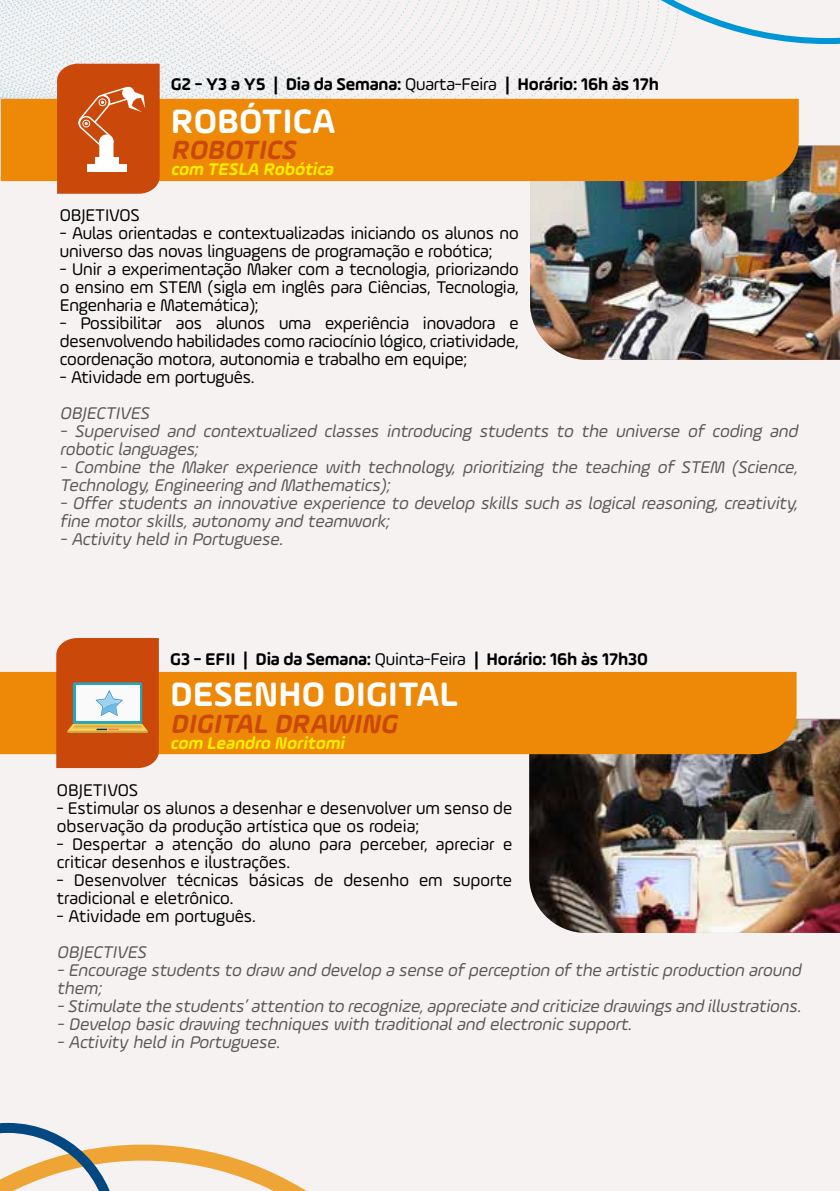
<style>
.page{position:relative;width:840px;height:1191px;background:#fff}
.page>*{position:absolute;margin:0;border:0;box-sizing:border-box;transform-origin:0 0}
.t1{font:700 36px "Ample Soft";color:#fff}
.t2{font:italic 700 28px "Ample Soft";color:#ca4809}
.t3{font:18px/18px "Ample Soft";letter-spacing:-.01em;color:#000}
.t4{font:italic 18px/18px "Ample Soft";color:#575756}
.t5{font:700 18px "Ample Soft";letter-spacing:-.01em;color:#000}
.t6{font:italic 700 18px "Ample Soft";color:#ffed00}
.s1{font-weight:400}
</style>
<div class="page">
<div style="left:0;top:0;width:839px;height:1191px;background:#f5f2f1"></div>
<img style="left:530px;top:194px;width:309px;height:166px">
<svg style="left:0;top:0;width:839px;height:194px"></svg>
<img style="left:529px;top:719px;width:310px;height:214px">
<div style="left:0;top:672px;width:796px;height:82px;background:#ed8906"></div>
<svg style="left:56px;top:638px;width:103px;height:130px"></svg>
<img style="left:98px;top:692px;width:22px;height:16px">
<p class="t5" style="left:171px;top:73px;width:489px">G2 - Y3 a Y5 | Dia da Semana: <span class="s1">Quarta-Feira</span> | Horário: 16h às 17h</p>
<h1 class="t1" style="left:171px;top:99px;width:166px">ROBÓTICA</h1>
<h2 class="t2" style="left:171px;top:133px;width:132px">ROBOTICS</h2>
<p class="t6" style="left:171px;top:158px;width:167px">com TESLA Robótica</p>
<p class="t3" style="left:60px;top:206px;width:81px">OBJETIVOS</p>
<p class="t3" style="left:60px;top:224px;width:460px">- Aulas orientadas e contextualizadas iniciando os alunos no universo das novas linguagens de programação e robótica;</p>
<p class="t3" style="left:60px;top:260px;width:460px;text-align:justify">- Unir a experimentação Maker com a tecnologia, priorizando o ensino em STEM (sigla em inglês para Ciências, Tecnologia, Engenharia e Matemática);</p>
<p class="t3" style="left:60px;top:314px;width:460px;text-align:justify">- Possibilitar aos alunos uma experiência inovadora e desenvolvendo habilidades como raciocínio lógico, criatividade, coordenação motora, autonomia e trabalho em equipe;</p>
<p class="t3" style="left:60px;top:368px;width:196px">- Atividade em português.</p>
<p class="t4" style="left:60px;top:404px;width:94px">OBJ ECTIVES</p>
<p class="t4" style="left:60px;top:422px;width:742px">- Supervised and contextualized classes introducing students to the universe of coding and robotic languages;</p>
<p class="t4" style="left:60px;top:458px;width:742px">- Combine the Maker experience with technology, prioritizing the teaching of STEM (Science,<br>Technology, Engineering and Mathematics);</p>
<p class="t4" style="left:60px;top:494px;width:742px">- Offer students an innovative experience to develop skills such as logical reasoning, creativity, fine motor skills, autonomy and teamwork;</p>
<p class="t4" style="left:60px;top:530px;width:228px">- Activity held in Portuguese.</p>
<p class="t5" style="left:170px;top:648px;width:479px">G3 - EFII | Dia da Semana: <span class="s1">Quinta-Feira</span> | Horário: 16h às 17h30</p>
<h1 class="t1" style="left:170px;top:672px;width:289px">DESENHO DIGITAL</h1>
<h2 class="t2" style="left:170px;top:706px;width:234px">DIGITAL DRAWING</h2>
<p class="t6" style="left:170px;top:731px;width:179px">com Leandro Noritomi</p>
<p class="t3" style="left:57px;top:781px;width:83px">OBJETIVOS</p>
<p class="t3" style="left:57px;top:799px;width:456px">- Estimular os alunos a desenhar e desenvolver um senso de observação da produção artística que os rodeia;</p>
<p class="t3" style="left:57px;top:835px;width:456px">- Despertar a atenção do aluno para perceber, apreciar e criticar desenhos e ilustrações.</p>
<p class="t3" style="left:57px;top:871px;width:456px">- Desenvolver técnicas básicas de desenho em suporte tradicional e eletrônico.</p>
<p class="t3" style="left:57px;top:907px;width:200px">- Atividade em português.</p>
<p class="t4" style="left:57px;top:943px;width:748px">OBJ ECTIVES<br>-Encourage students to draw and develop a sense ofperception ofthe artistic production around them;<br>-Stimulate the students’attention to recognize,appreciate and criticize drawings and illustrations.</p>
<p class="t4" style="left:57px;top:1015px;width:579px">- Develop basic drawing techniques with traditional and electronic support.</p>
<p class="t4" style="left:57px;top:1033px;width:228px">- Activity held in Portuguese.</p>
</div>
